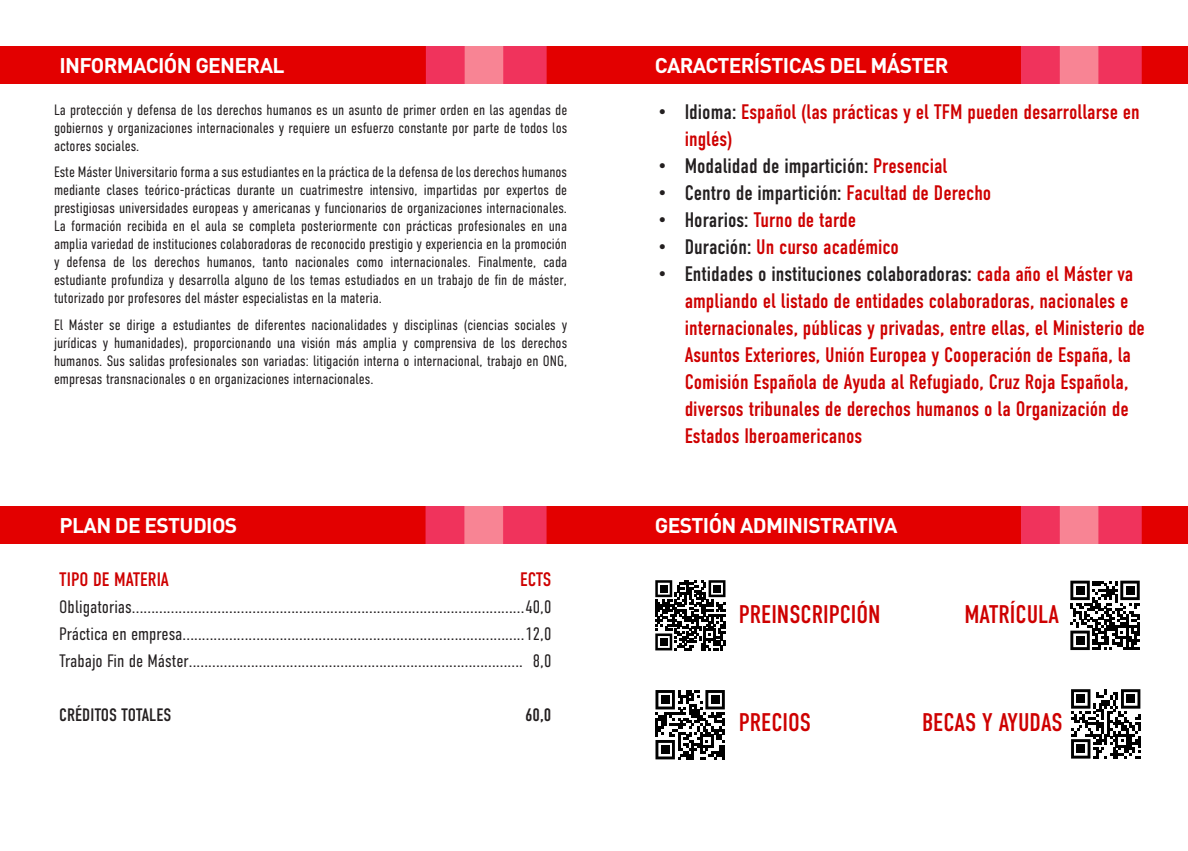
<style>
.page{position:relative;width:1188px;height:851px;background:#fff}
.page>*{position:absolute;margin:0;border:0;box-sizing:border-box;transform-origin:0 0}
.t1{font:25.5px "DIN Condensed";color:#ce0000}
.t2{font:21px/27px "DIN Condensed";color:#ce0000}
.t3{font:700 21px "DIN Pro";letter-spacing:-.03em;color:#fff}
.t4{font:21px "DIN Condensed";color:#231f20}
.t5{font:19.5px "DIN Condensed";color:#ce0000}
.t6{font:300 18px "DIN Condensed";color:#231f20}
.t7{font:18px "DIN Condensed";color:#231f20}
.t8{font:300 15px/18px "DIN Condensed";color:#231f20;text-align:justify}
.s1{color:#231f20}
.s2{color:#ce0000}
</style>
<div class="page">
<img style="left:0;top:506px;width:1188px;height:37px">
<img style="left:0;top:46px;width:1188px;height:38px">
<svg style="left:655px;top:580px;width:70px;height:70px"></svg>
<div style="left:660px;top:585px;width:7px;height:7px;background:#000"></div>
<div style="left:713px;top:585px;width:8px;height:7px;background:#000"></div>
<div style="left:660px;top:638px;width:7px;height:7px;background:#000"></div>
<svg style="left:655px;top:690px;width:70px;height:69px"></svg>
<div style="left:661px;top:695px;width:8px;height:8px;background:#000"></div>
<div style="left:711px;top:695px;width:8px;height:8px;background:#000"></div>
<div style="left:661px;top:745px;width:8px;height:8px;background:#000"></div>
<svg style="left:1070px;top:580px;width:70px;height:70px"></svg>
<div style="left:1076px;top:586px;width:8px;height:8px;background:#000"></div>
<div style="left:1126px;top:586px;width:8px;height:8px;background:#000"></div>
<div style="left:1076px;top:636px;width:8px;height:8px;background:#000"></div>
<svg style="left:1071px;top:689px;width:69px;height:69px"></svg>
<div style="left:1077px;top:694px;width:8px;height:9px;background:#000"></div>
<div style="left:1127px;top:694px;width:8px;height:9px;background:#000"></div>
<div style="left:1077px;top:744px;width:8px;height:9px;background:#000"></div>
<p class="t3" style="left:59px;top:52px;width:227px">INFORMACIÓN GENERAL</p>
<p class="t3" style="left:655px;top:51px;width:295px">CARACTERÍSTICAS DEL MÁSTER</p>
<p class="t8" style="left:54px;top:100px;width:515px">La protección y defensa de los derechos humanos es un asunto de primer orden en las agendas de gobiernos y organizaciones internacionales y requiere un esfuerzo constante por parte de todos los actores sociales.</p>
<p class="t8" style="left:54px;top:163px;width:515px">Este Máster Universitario forma a sus estudiantes en la práctica de la defensa de los derechos humanos mediante clases teórico-prácticas durante un cuatrimestre intensivo, impartidas por expertos de prestigiosas universidades europeas y americanas y funcionarios de organizaciones internacionales.<br>La formación recibida en el aula se completa posteriormente con prácticas profesionales en una amplia variedad de instituciones colaboradoras de reconocido prestigio y experiencia en la promoción y defensa de los derechos humanos, tanto nacionales como internacionales. Finalmente, cada estudiante profundiza y desarrolla alguno de los temas estudiados en un trabajo de fin de máster, tutorizado por profesores del máster especialistas en la materia.</p>
<p class="t8" style="left:54px;top:315px;width:515px">El Máster se dirige a estudiantes de diferentes nacionalidades y disciplinas (ciencias sociales y jurídicas y humanidades), proporcionando una visión más amplia y comprensiva de los derechos humanos. Sus salidas profesionales son variadas: litigación interna o internacional, trabajo en ONG, empresas transnacionales o en organizaciones internacionales.</p>
<p class="t2" style="left:685px;top:99px;width:457px;text-indent:-27px"><span class="s1">• Idioma:</span> Español (las prácticas y el TFM pueden desarrollarse en inglés)</p>
<p class="t4" style="left:658px;top:154px;width:291px">• Modalidad de impartición: <span class="s2">Presencial</span></p>
<p class="t4" style="left:658px;top:181px;width:335px">• Centro de impartición: <span class="s2">Facultad de Derecho</span></p>
<p class="t2" style="left:658px;top:207px;width:200px"><span class="s1">• Horarios:</span> Turno de tarde</p>
<p class="t2" style="left:658px;top:234px;width:243px"><span class="s1">• Duración:</span> Un curso académico</p>
<p class="t2" style="left:685px;top:261px;width:462px;text-indent:-27px"><span class="s1">• Entidades o instituciones colaboradoras:</span> cada año el Máster va ampliando el listado de entidades colaboradoras, nacionales e internacionales, públicas y privadas, entre ellas, el Ministerio de Asuntos Exteriores, Unión Europea y Cooperación de España, la Comisión Española de Ayuda al Refugiado, Cruz Roja Española, diversos tribunales de derechos humanos o la Organización de Estados Iberoamericanos</p>
<p class="t3" style="left:60px;top:511px;width:179px">PLAN DE ESTUDIOS</p>
<p class="t3" style="left:655px;top:511px;width:244px">GESTIÓN ADMINISTRATIVA</p>
<p class="t5" style="left:59px;top:568px;width:111px">TIPO DE MATERIA</p>
<p class="t6" style="left:59px;top:596px;width:494px">Obligatorias.....................................................................................................40,0</p>
<p class="t6" style="left:59px;top:623px;width:494px">Práctica en empresa........................................................................................12,0</p>
<p class="t6" style="left:59px;top:650px;width:465px">Trabajo Fin de Máster......................................................................................</p>
<p class="t7" style="left:59px;top:704px;width:114px">CRÉDITOS TOTALES</p>
<p class="t5" style="left:520px;top:568px;width:33px">ECTS</p>
<p class="t6" style="left:533px;top:650px;width:20px">8,0</p>
<p class="t7" style="left:525px;top:704px;width:28px">60,0</p>
<h1 class="t1" style="left:739px;top:600px;width:143px">PREINSCRIPCIÓN</h1>
<h1 class="t1" style="left:739px;top:708px;width:74px">PRECIOS</h1>
<h1 class="t1" style="left:964px;top:600px;width:96px">MATRÍCULA</h1>
<h1 class="t1" style="left:922px;top:708px;width:142px">BECAS Y AYUDAS</h1>
</div>
